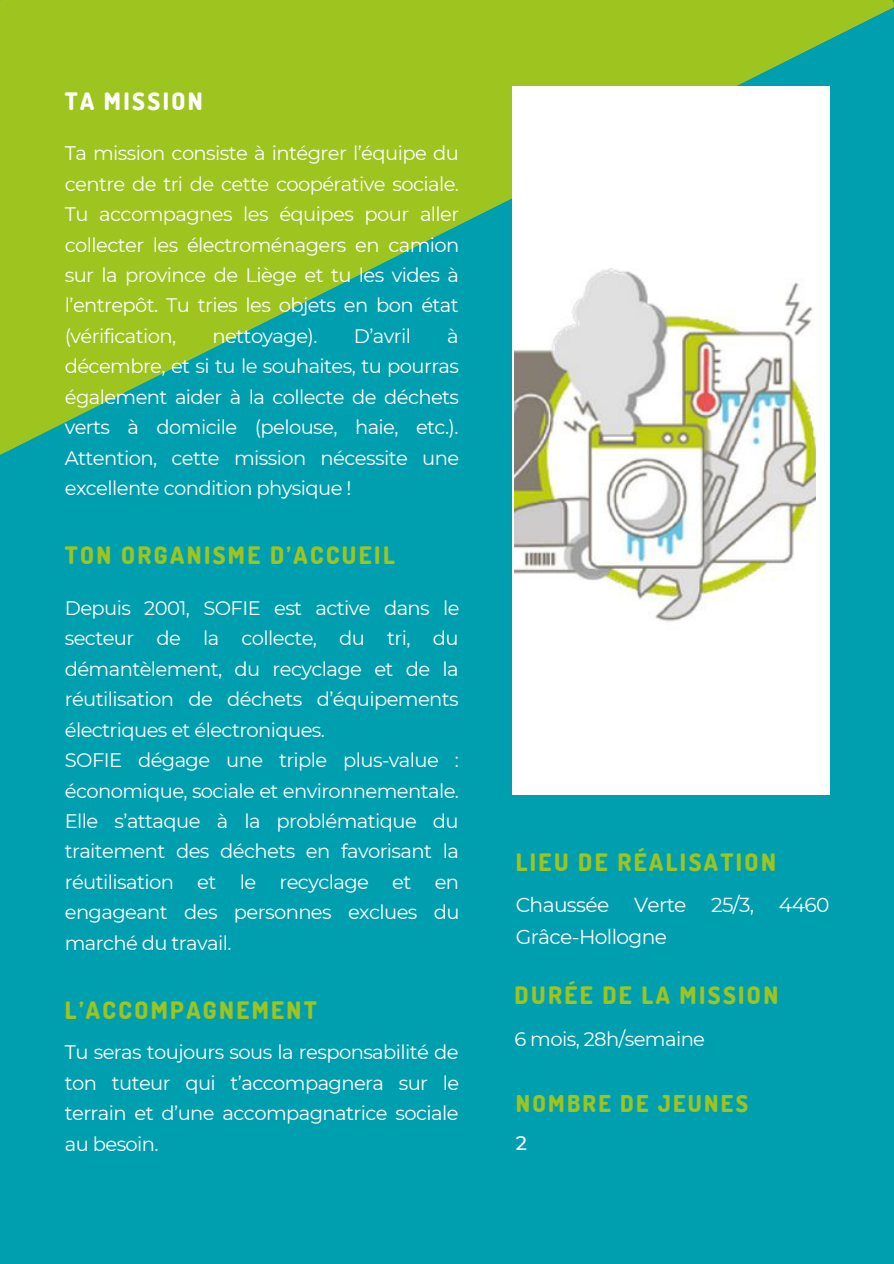
<style>
.page{position:relative;width:894px;height:1264px;background:#fff}
.page>*{position:absolute;margin:0;border:0;box-sizing:border-box;transform-origin:0 0}
.t1{font:800 24px "Dosis";letter-spacing:.1em;color:#9dc41f}
.t2{font:800 24px "Dosis";letter-spacing:.1em;color:#fff}
.t3{font:800 23.25px "Dosis";letter-spacing:.1em;color:#9dc41f}
.t4{font:20.25px/31.5px "Montserrat";letter-spacing:-.03em;color:#fff}
.t5{font:19.5px/30.5px "Montserrat";letter-spacing:-.03em;color:#fff;text-align:justify}
.t6{font:500 19.5px "Montserrat";color:#fff}
</style>
<div class="page">
<div style="left:0;top:0;width:893px;height:1263px;background:#009fb0"></div>
<svg style="left:0;top:0;width:893px;height:455px;fill:#9dc41f"></svg>
<div style="left:512px;top:86px;width:317px;height:708px;background:#fff"></div>
<img style="left:514px;top:268px;width:301px;height:354px">
<p class="t2" style="left:65px;top:85px;width:139px">TA MISSION</p>
<p class="t5" style="left:65px;top:138px;width:396px">Ta mission consiste à intégrer l’équipe du centre de tri de cette coopérative sociale.<br>Tu accompagnes les équipes pour aller collecter les électroménagers en camion sur la province de Liège et tu les vides à l’entrepôt. Tu tries les objets en bon état (vérification,</p>
<p class="t5" style="left:212px;top:321px;width:107px">nettoyage).</p>
<p class="t5" style="left:354px;top:321px;width:59px">D’avril</p>
<p class="t5" style="left:65px;top:321px;width:396px;text-indent:382px">à décembre, et si tu le souhaites, tu pourras également aider à la collecte de déchets verts à domicile (pelouse, haie, etc.).<br>Attention, cette mission nécessite une excellente condition physique !</p>
<p class="t1" style="left:65px;top:539px;width:331px">TON ORGANISME D’ACCUEIL</p>
<p class="t5" style="left:65px;top:592px;width:396px">Depuis 2001, SOFIE est active dans le secteur de la collecte, du tri, du démantèlement, du recyclage et de la réutilisation de déchets d’équipements électriques et électroniques.</p>
<p class="t5" style="left:65px;top:744px;width:396px">SOFIE dégage une triple plus-value : économique, sociale et environnementale.<br>Elle s’attaque à la problématique du traitement des déchets en favorisant la réutilisation et le recyclage et en engageant des personnes exclues du marché du travail.</p>
<p class="t1" style="left:65px;top:994px;width:253px">L’ACCOMPAGNEMENT</p>
<p class="t5" style="left:65px;top:1037px;width:396px">Tu seras toujours sous la responsabilité de ton tuteur qui t’accompagnera sur le terrain et d’une accompagnatrice sociale au besoin.</p>
<p class="t1" style="left:515px;top:846px;width:262px">LIEU DE RÉALISATION</p>
<p class="t4" style="left:515px;top:889px;width:315px">Chaussée Verte 25/3, 4460<br>Grâce-Hollogne</p>
<p class="t1" style="left:514px;top:978px;width:265px">DURÉE DE LA MISSION</p>
<p class="t5" style="left:514px;top:1024px;width:192px">6 mois, 28h/semaine</p>
<p class="t3" style="left:515px;top:1087px;width:234px">NOMBRE DE JEUNES</p>
<p class="t6" style="left:515px;top:1130px;width:13px">2</p>
</div>
